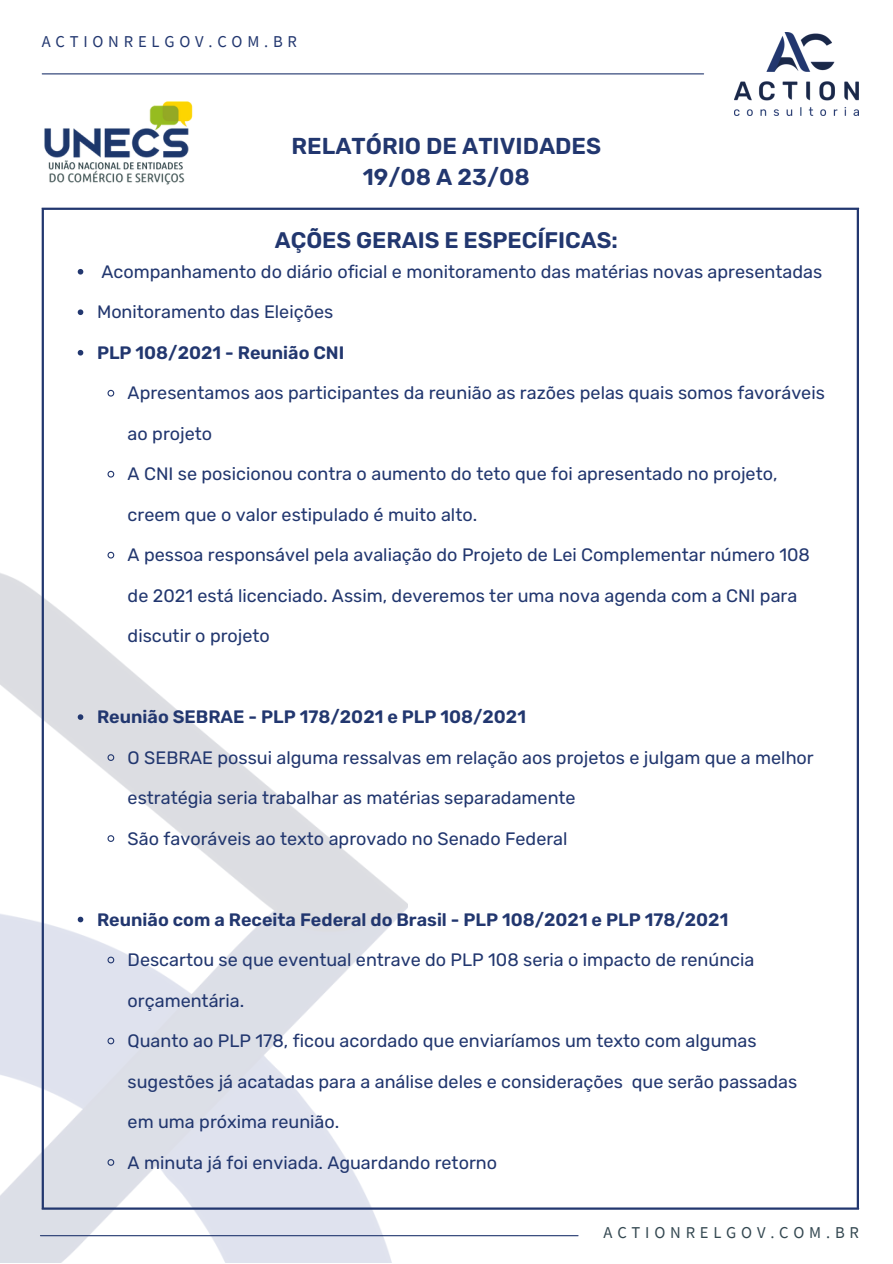
<style>
.page{position:relative;width:893px;height:1264px;background:#fff}
.page>*{position:absolute;margin:0;border:0;box-sizing:border-box;transform-origin:0 0}
.t1{font:600 23.1px/31.5px "Rubik";color:#22376f;text-align:center}
.t2{font:600 22.5px "Rubik";color:#22376f}
.t3{font:18px "Rubik";color:#22376f}
.t4{font:600 18px "Rubik";color:#22376f}
.t5{font:16.5px "Source Sans Pro";letter-spacing:.29em;color:#22376f}
.t6{font:16.5px "Source Sans Pro";letter-spacing:.29em;color:#344851}
</style>
<div class="page">
<img style="left:0;top:569px;width:407px;height:693px">
<hr style="left:42px;top:210px;width:2px;height:997px;background:#22376f">
<hr style="left:856px;top:210px;width:2px;height:997px;background:#22376f">
<hr style="left:42px;top:208px;width:816px;height:2px;background:#22376f">
<hr style="left:42px;top:1207px;width:816px;height:2px;background:#22376f">
<img style="left:734px;top:32px;width:124px;height:83px">
<hr style="left:42px;top:73px;width:661px;height:1px;background:#22376f">
<hr style="left:40px;top:1235px;width:538px;height:1px;background:#22376f">
<svg style="left:78px;top:269px;width:5px;height:5px"></svg>
<svg style="left:78px;top:309px;width:5px;height:6px"></svg>
<svg style="left:78px;top:350px;width:5px;height:5px"></svg>
<svg style="left:107px;top:389px;width:8px;height:8px"></svg>
<svg style="left:107px;top:470px;width:8px;height:8px"></svg>
<svg style="left:107px;top:551px;width:8px;height:8px"></svg>
<svg style="left:78px;top:714px;width:5px;height:6px"></svg>
<svg style="left:107px;top:753px;width:8px;height:8px"></svg>
<svg style="left:107px;top:834px;width:8px;height:8px"></svg>
<svg style="left:78px;top:916px;width:5px;height:6px"></svg>
<svg style="left:107px;top:955px;width:8px;height:9px"></svg>
<svg style="left:107px;top:1036px;width:8px;height:9px"></svg>
<svg style="left:107px;top:1158px;width:8px;height:8px"></svg>
<img style="left:44px;top:101px;width:149px;height:84px">
<p class="t5" style="left:42px;top:31px;width:257px">ACTIONRELGOV.COM.BR</p>
<p class="t1" style="left:291px;top:130px;width:311px">RELATÓRIO DE ATIVIDADES<br>19/08 A 23/08</p>
<p class="t2" style="left:275px;top:227px;width:344px">AÇÕES GERAIS E ESPECÍFICAS:</p>
<p class="t3" style="left:101px;top:261px;width:722px">Acompanhamento do diário oficial e monitoramento das matérias novas apresentadas</p>
<p class="t3" style="left:97px;top:301px;width:238px">Monitoramento das Eleições</p>
<p class="t4" style="left:97px;top:342px;width:249px">PLP 108/2021 - Reunião CNI</p>
<p class="t3" style="left:128px;top:382px;width:698px">Apresentamos aos participantes da reunião as razões pelas quais somos favoráveis</p>
<p class="t3" style="left:128px;top:423px;width:86px">ao projeto</p>
<p class="t3" style="left:128px;top:463px;width:651px">A CNI se posicionou contra o aumento do teto que foi apresentado no projeto,</p>
<p class="t3" style="left:128px;top:504px;width:351px">creem que o valor estipulado é muito alto.</p>
<p class="t3" style="left:128px;top:544px;width:683px">A pessoa responsável pela avaliação do Projeto de Lei Complementar número 108</p>
<p class="t3" style="left:128px;top:585px;width:671px">de 2021 está licenciado. Assim, deveremos ter uma nova agenda com a CNI para</p>
<p class="t3" style="left:128px;top:625px;width:144px">discutir o projeto</p>
<p class="t4" style="left:97px;top:706px;width:430px">Reunião SEBRAE - PLP 178/2021 e PLP 108/2021</p>
<p class="t3" style="left:128px;top:747px;width:687px">O SEBRAE possui alguma ressalvas em relação aos projetos e julgam que a melhor</p>
<p class="t3" style="left:128px;top:787px;width:449px">estratégia seria trabalhar as matérias separadamente</p>
<p class="t3" style="left:128px;top:828px;width:441px">São favoráveis ao texto aprovado no Senado Federal</p>
<p class="t4" style="left:97px;top:908px;width:632px">Reunião com a Receita Federal do Brasil - PLP 108/2021 e PLP 178/2021</p>
<p class="t3" style="left:128px;top:949px;width:628px">Descartou se que eventual entrave do PLP 108 seria o impacto de renúncia</p>
<p class="t3" style="left:128px;top:989px;width:118px">orçamentária.</p>
<p class="t3" style="left:128px;top:1030px;width:630px">Quanto ao PLP 178, ficou acordado que enviaríamos um texto com algumas</p>
<p class="t3" style="left:128px;top:1070px;width:671px">sugestões já acatadas para a análise deles e considerações que serão passadas</p>
<p class="t3" style="left:128px;top:1111px;width:213px">em uma próxima reunião.</p>
<p class="t3" style="left:128px;top:1151px;width:371px">A minuta já foi enviada. Aguardando retorno</p>
<p class="t6" style="left:603px;top:1221px;width:257px">ACTIONRELGOV.COM.BR</p>
</div>
